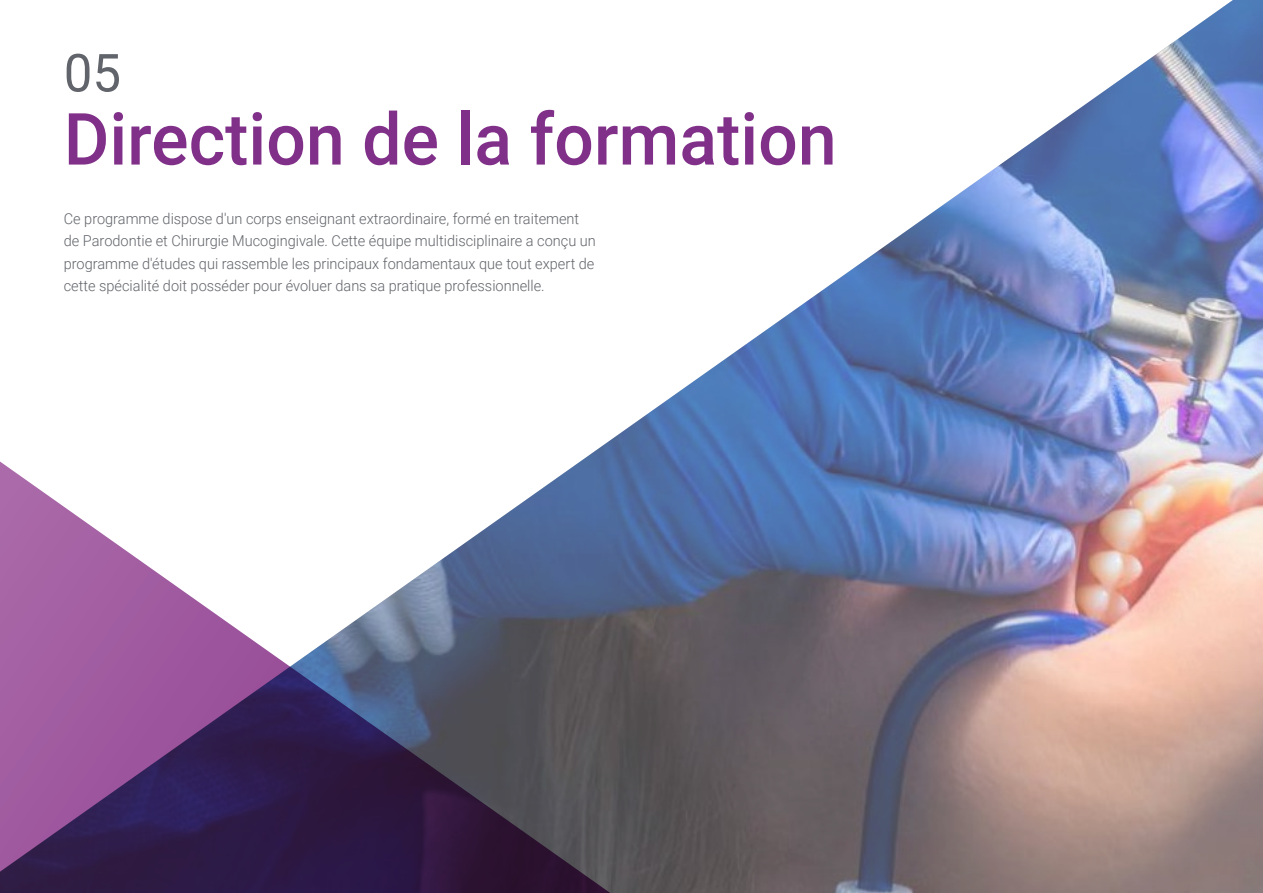
<style>
.page{position:relative;width:1263px;height:893px;background:#fff}
.page>*{position:absolute;margin:0;border:0;box-sizing:border-box;transform-origin:0 0}
.t1{font:500 72px "Roboto";color:#813089}
.t2{font:52.5px "Roboto";color:#61646a}
.t3{font:300 15px/22.5px "Roboto";color:#61646a}
</style>
<div class="page">
<img style="left:602px;top:0;width:661px;height:893px">
<svg style="left:0;top:446px;width:640px;height:447px"></svg>
<h2 class="t2" style="left:64px;top:36px;width:59px">05</h2>
<h1 class="t1" style="left:64px;top:89px;width:774px">Direction de la formation</h1>
<p class="t3" style="left:64px;top:207px;width:534px">Ce programme dispose d'un corps enseignant extraordinaire, formé en traitement de Parodontie et Chirurgie Mucogingivale. Cette équipe multidisciplinaire a conçu un programme d'études qui rassemble les principaux fondamentaux que tout expert de cette spécialité doit posséder pour évoluer dans sa pratique professionnelle.</p>
</div>
